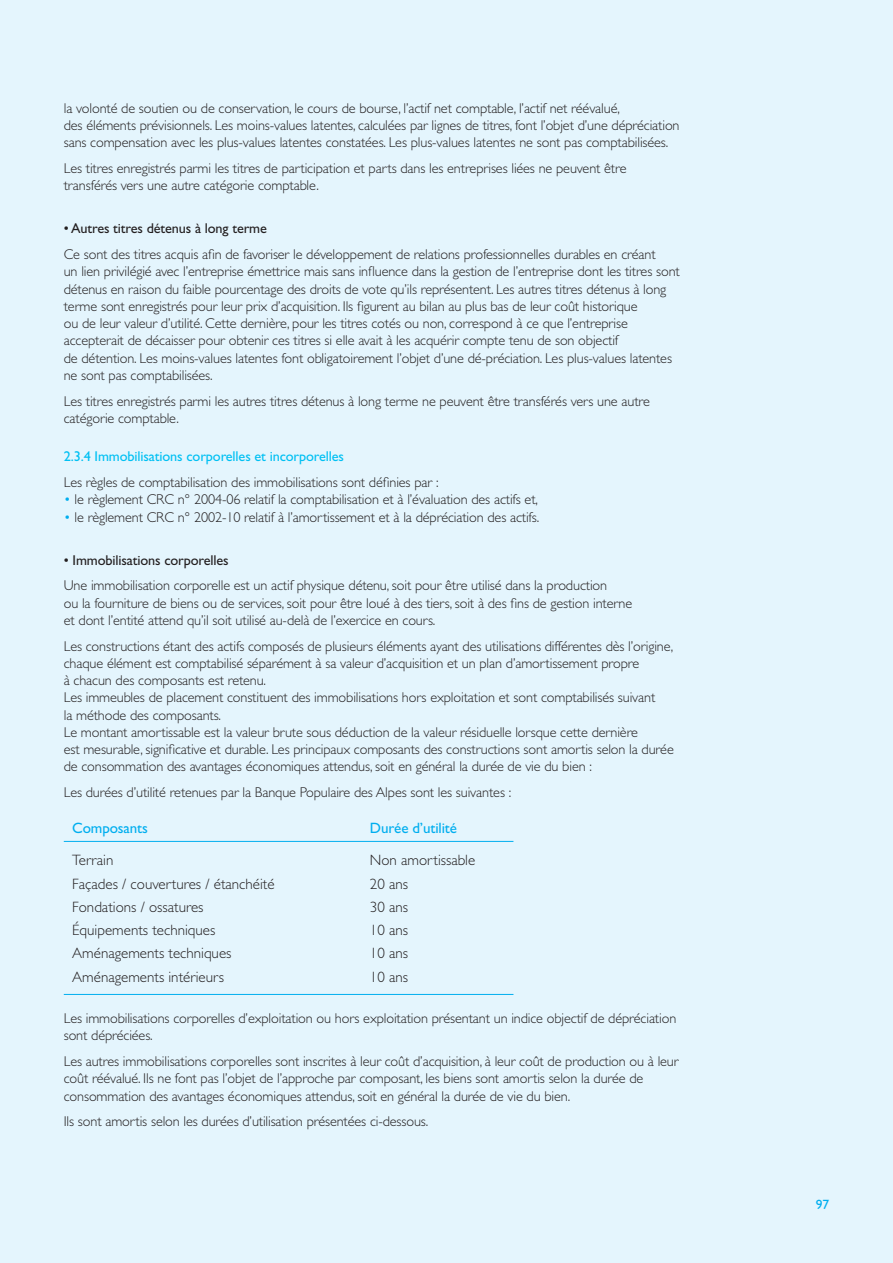
<style>
.page{position:relative;width:893px;height:1263px;background:#e4f5fd}
.page>*{position:absolute;margin:0;border:0;box-sizing:border-box;transform-origin:0 0}
.t1{font:300 15px "Gill Sans";color:#231f20}
.t2{font:15px "Gill Sans";letter-spacing:-.01em;color:#00aeef}
.t3{font:300 14.25px/17.2px "Gill Sans";letter-spacing:-.01em;color:#231f20}
.t4{font:13.5px "Gill Sans";color:#00aeef}
.s1{font-weight:400}
.s2{font-weight:400;color:#00c0f3}
.s3{color:#00aeef}
</style>
<div class="page">
<hr style="left:64px;top:841px;width:449px;height:1px;background:#00aeef">
<hr style="left:64px;top:994px;width:449px;height:1px;background:#00aeef">
<p class="t3" style="left:64px;top:101px;width:617px">la volonté de soutien ou de conservation, le cours de bourse, l’actif net comptable, l’actif net réévalué,<br>des éléments prévisionnels. Les moins-values latentes, calculées par lignes de titres, font l’objet d’une dépréciation sans compensation avec les plus-values latentes constatées. Les plus-values latentes ne sont pas comptabilisées.</p>
<p class="t3" style="left:64px;top:161px;width:564px">Les titres enregistrés parmi les titres de participation et parts dans les entreprises liées ne peuvent être transférés vers une autre catégorie comptable.</p>
<p class="t3" style="left:64px;top:217px;width:593px;line-height:25.8px"><span class="s1">• Autres titres détenus à long terme<br></span>Ce sont des titres acquis afin de favoriser le développement de relations professionnelles durables en créant</p>
<p class="t3" style="left:64px;top:264px;width:617px">un lien privilégié avec l’entreprise émettrice mais sans influence dans la gestion de l’entreprise dont les titres sont détenus en raison du faible pourcentage des droits de vote qu’ils représentent. Les autres titres détenus à long terme sont enregistrés pour leur prix d’acquisition. Ils figurent au bilan au plus bas de leur coût historique<br>ou de leur valeur d’utilité. Cette dernière, pour les titres cotés ou non, correspond à ce que l’entreprise accepterait de décaisser pour obtenir ces titres si elle avait à les acquérir compte tenu de son objectif<br>de détention. Les moins-values latentes font obligatoirement l’objet d’une dé-préciation. Les plus-values latentes ne sont pas comptabilisées.</p>
<p class="t3" style="left:64px;top:394px;width:588px">Les titres enregistrés parmi les autres titres détenus à long terme ne peuvent être transférés vers une autre catégorie comptable.</p>
<p class="t3" style="left:64px;top:445px;width:376px;line-height:25.8px"><span class="s2">2.3.4 Immobilisations corporelles et incorporelles<br></span>Les règles de comptabilisation des immobilisations sont définies par :</p>
<p class="t3" style="left:64px;top:492px;width:476px"><span class="s3">•</span> le règlement CRC n° 2004-06 relatif la comptabilisation et à l’évaluation des actifs et,</p>
<p class="t3" style="left:64px;top:510px;width:477px"><span class="s3">•</span> le règlement CRC n° 2002-10 relatif à l’amortissement et à la dépréciation des actifs.</p>
<p class="t3" style="left:64px;top:548px;width:545px;line-height:25.8px"><span class="s1">• Immobilisations corporelles<br></span>Une immobilisation corporelle est un actif physique détenu, soit pour être utilisé dans la production</p>
<p class="t3" style="left:64px;top:596px;width:570px">ou la fourniture de biens ou de services, soit pour être loué à des tiers, soit à des fins de gestion interne et dont l’entité attend qu’il soit utilisé au-delà de l’exercice en cours.</p>
<p class="t3" style="left:64px;top:639px;width:611px">Les constructions étant des actifs composés de plusieurs éléments ayant des utilisations différentes dès l’origine, chaque élément est comptabilisé séparément à sa valeur d’acquisition et un plan d’amortissement propre<br>à chacun des composants est retenu.<br>Les immeubles de placement constituent des immobilisations hors exploitation et sont comptabilisés suivant<br>la méthode des composants.<br>Le montant amortissable est la valeur brute sous déduction de la valeur résiduelle lorsque cette dernière<br>est mesurable, significative et durable. Les principaux composants des constructions sont amortis selon la durée de consommation des avantages économiques attendus, soit en général la durée de vie du bien :</p>
<p class="t3" style="left:64px;top:785px;width:449px">Les durées d’utilité retenues par la Banque Populaire des Alpes sont les suivantes :</p>
<p class="t2" style="left:72px;top:823px;width:77px">Composants</p>
<p class="t2" style="left:370px;top:823px;width:88px">Durée d’utilité</p>
<p class="t1" style="left:72px;top:855px;width:43px">Terrain</p>
<p class="t1" style="left:370px;top:855px;width:107px">Non amortissable</p>
<p class="t1" style="left:72px;top:878px;width:204px">Façades / couvertures / étanchéité</p>
<p class="t1" style="left:370px;top:878px;width:40px">20 ans</p>
<p class="t1" style="left:72px;top:902px;width:133px">Fondations / ossatures</p>
<p class="t1" style="left:370px;top:902px;width:40px">30 ans</p>
<p class="t1" style="left:72px;top:925px;width:145px">Équipements techniques</p>
<p class="t1" style="left:370px;top:925px;width:40px">10 ans</p>
<p class="t1" style="left:72px;top:948px;width:161px">Aménagements techniques</p>
<p class="t1" style="left:370px;top:948px;width:40px">10 ans</p>
<p class="t1" style="left:72px;top:971px;width:153px">Aménagements intérieurs</p>
<p class="t1" style="left:370px;top:971px;width:40px">10 ans</p>
<p class="t3" style="left:64px;top:1011px;width:614px">Les immobilisations corporelles d’exploitation ou hors exploitation présentant un indice objectif de dépréciation sont dépréciées.</p>
<p class="t3" style="left:64px;top:1054px;width:616px">Les autres immobilisations corporelles sont inscrites à leur coût d’acquisition, à leur coût de production ou à leur coût réévalué. Ils ne font pas l’objet de l’approche par composant, les biens sont amortis selon la durée de consommation des avantages économiques attendus, soit en général la durée de vie du bien.</p>
<p class="t3" style="left:64px;top:1114px;width:366px">Ils sont amortis selon les durées d’utilisation présentées ci-dessous.</p>
<p class="t4" style="left:816px;top:1200px;width:15px">97</p>
</div>
